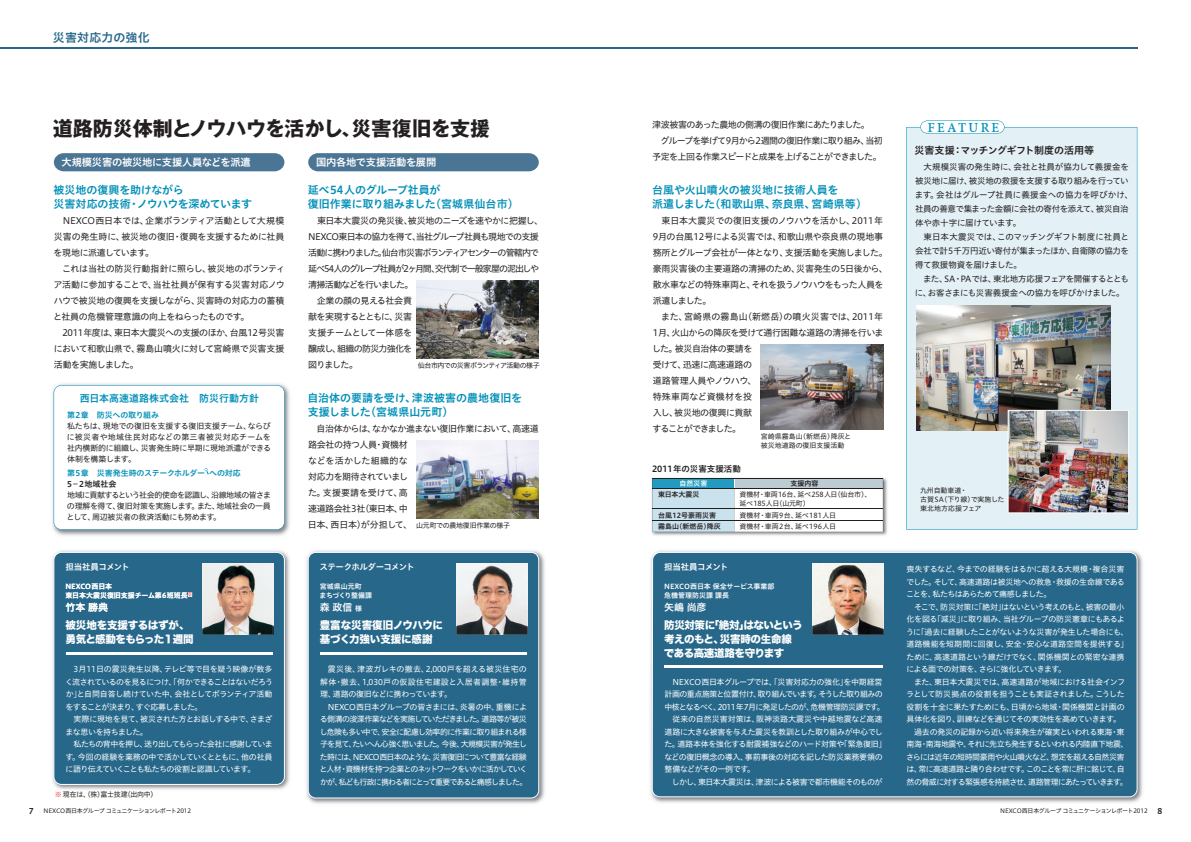
<style>
.page{position:relative;width:1191px;height:842px;background:#fff}
.page>*{position:absolute;margin:0;border:0;box-sizing:border-box;transform-origin:0 0}
.t1{font:20px "Gothic MB101 Pro Bold 90 pv RKSJ H";letter-spacing:-.005em;color:#231f20}
.t2{font:12px "Hiragino UD Sans Std W6 90 pv RKSJ H";letter-spacing:.02em;color:#26678a}
.t3{font:12px "Hiragino UD Serif Std W6 90 pv RKSJ H";letter-spacing:.2em;color:#018fb8}
.t4{font:11px/14px "Hiragino UD Sans Std W6 90 pv RKSJ H";letter-spacing:-.005em;color:#018fb8}
.t5{font:10.5px/14px "Hira Kaku Std W8 90 pv RKSJ H";letter-spacing:-.035em;color:#fff}
.t6{font:10.5px/14px "Hira Kaku Std W8 90 pv RKSJ H";letter-spacing:-.01em;color:#fff}
.t7{font:10.3px "Hiragino UD Sans Std W6 90 pv RKSJ H";letter-spacing:-.025em;color:#fff}
.t8{font:10px "Hiragino UD Sans Std W6 90 pv RKSJ H";letter-spacing:-.03em;color:#231f20}
.t9{font:10px "Hiragino UD Sans Std W6 90 pv RKSJ H";color:#018fb8}
.t10{font:10px "Hiragino UD Sans Std W6 90 pv RKSJ H";color:#fff}
.t11{font:9px/16px "Hiragino UD Sans Std W4 90 pv RKSJ H";letter-spacing:-.05em;color:#231f20}
.t12{font:9px/16px "Hiragino UD Sans Std W4 90 pv RKSJ H";letter-spacing:-.095em;color:#231f20}
.t13{font:9px/16px "Hiragino UD Sans Std W4 90 pv RKSJ H";letter-spacing:-.075em;color:#231f20}
.t14{font:8.5px/14px "Hiragino UD Sans Std W4 90 pv RKSJ H";letter-spacing:-.03em;color:#231f20}
.t15{font:8.5px "Hiragino UD Sans Std W6 90 pv RKSJ H";letter-spacing:-.06em;color:#fff}
.t16{font:8.5px "Hiragino UD Sans Std W6 90 pv RKSJ H";color:#231f20}
.t17{font:8px/12.5px "Hiragino UD Sans Std W4 90 pv RKSJ H";letter-spacing:-.06em;color:#fff}
.t18{font:8px/12.5px "Hiragino UD Sans Std W4 90 pv RKSJ H";letter-spacing:-.085em;color:#fff}
.t19{font:8px/11px "Hiragino UD Sans Std W4 90 pv RKSJ H";letter-spacing:-.035em;color:#231f20;text-align:justify}
.t20{font:8px "Hiragino UD Sans Std W6 90 pv RKSJ H";letter-spacing:-.015em;color:#018fb8}
.t21{font:8px "Hiragino UD Sans Std W6 90 pv RKSJ H";color:#231f20}
.t22{font:7px/9px "Hiragino UD Sans Std W6 90 pv RKSJ H";color:#fff}
.t23{font:7px/9px "Hiragino UD Sans Std W4 90 pv RKSJ H";color:#231f20}
.t24{font:7px/9px "Hiragino UD Sans Std W4 90 pv RKSJ H";letter-spacing:-.025em;color:#231f20}
.t25{font:7px/9px "Hiragino UD Sans Std W4 90 pv RKSJ H";letter-spacing:-.005em;color:#231f20}
.t26{font:7px "Hiragino UD Sans Std W6 90 pv RKSJ H";color:#231f20}
.t27{font:7px "Hiragino UD Sans Std W4 90 pv RKSJ H";letter-spacing:-.07em;color:#231f20}
.t28{font:7px "Hiragino UD Sans Std W4 90 pv RKSJ H";letter-spacing:-.045em;color:#231f20}
.t29{font:6px "Hiragino UD Sans Std W4 90 pv RKSJ H";letter-spacing:-.06em;color:#231f20}
.s1{font-size:7px}
.s2{color:#ee1d23}
.s3{font-family:"Hiragino UD Sans Std W6 90 pv RKSJ H";font-size:8px}
</style>
<div class="page">
<img style="left:52px;top:550px;width:238px;height:240px">
<div style="left:53px;top:552px;width:232px;height:233px;background:#26678a"></div>
<svg style="left:54px;top:153px;width:230px;height:18px;background:#4f7896"></svg>
<hr style="left:0;top:47px;width:1137px;height:1px;background:#26678a">
<svg style="left:308px;top:153px;width:231px;height:18px;background:#507897"></svg>
<img style="left:52px;top:383px;width:238px;height:153px">
<img style="left:650px;top:550px;width:493px;height:253px">
<div style="left:651px;top:552px;width:486px;height:245px;background:#26678a"></div>
<hr style="left:664px;top:665px;width:219px;height:2px;background:#fff">
<hr style="left:66px;top:653px;width:207px;height:2px;background:#fff">
<img style="left:651px;top:478px;width:237px;height:58px">
<svg style="left:652px;top:479px;width:231px;height:53px"></svg>
<hr style="left:652px;top:509px;width:231px;height:1px;background:#231f20">
<hr style="left:652px;top:520px;width:231px;height:1px;background:#231f20">
<hr style="left:652px;top:488px;width:231px;height:1px;background:#231f20">
<hr style="left:652px;top:478px;width:231px;height:1px;background:#231f20">
<img style="left:760px;top:344px;width:123px;height:85px">
<div style="left:906px;top:127px;width:231px;height:402px;background:#e3f0f6"></div>
<svg style="left:920px;top:120px;width:84px;height:14px"></svg>
<img style="left:812px;top:564px;width:71px;height:71px">
<svg style="left:202px;top:564px;width:71px;height:71px;background:#b8ada5"></svg>
<img style="left:416px;top:280px;width:123px;height:79px">
<img style="left:416px;top:440px;width:123px;height:79px">
<img style="left:916px;top:305px;width:194px;height:126px">
<img style="left:1007px;top:410px;width:122px;height:103px">
<img style="left:306px;top:550px;width:239px;height:254px">
<div style="left:308px;top:552px;width:231px;height:246px;background:#26678a"></div>
<svg style="left:456px;top:564px;width:71px;height:71px"></svg>
<hr style="left:320px;top:653px;width:207px;height:2px;background:#fff">
<svg style="left:54px;top:385px;width:231px;height:145px"></svg>
<h2 class="t2" style="left:53px;top:33px;width:98px">災害対応力の強化</h2>
<h1 class="t1" style="left:53px;top:121px;width:439px">道路防災体制とノウハウを活かし、災害復旧を支援</h1>
<p class="t7" style="left:62px;top:159px;width:191px">大規模災害の被災地に支援人員などを派遣</p>
<h3 class="t4" style="left:53px;top:184px;width:200px">被災地の復興を助けながら<br>災害対応の技術・ノウハウを深めています</h3>
<p class="t11" style="left:53px;top:214px;width:233px">　NEXCO西日本では、企業ボランティア活動として大規模災害の発生時に、被災地の復旧・復興を支援するために社員を現地に派遣しています。<br>　これは当社の防災行動指針に照らし、被災地のボランティア活動に参加することで、当社社員が保有する災害対応ノウハウで被災地の復興を支援しながら、災害時の対応力の蓄積と社員の危機管理意識の向上をねらったものです。<br>　2011年度は、東日本大震災への支援のほか、台風12号災害において和歌山県で、霧島山噴火に対して宮崎県で災害支援活動を実施しました。</p>
<p class="t9" style="left:80px;top:395px;width:181px">西日本高速道路株式会社　防災行動方針</p>
<p class="t20" style="left:67px;top:412px;width:93px">第2章　防災への取り組み</p>
<p class="t19" style="left:67px;top:421px;width:206px">私たちは、現地での復旧を支援する復旧支援チーム、ならびに被災者や地域住民対応などの第三者被災対応チームを社内横断的に組織し、災害発生時に早期に現地派遣ができる体制を構築します。</p>
<p class="t20" style="left:67px;top:470px;width:175px">第5章　災害発生時のステークホルダー への対応</p>
<p class="t21" style="left:67px;top:481px;width:51px">5－2地域社会</p>
<p class="t19" style="left:67px;top:490px;width:206px">地域に貢献するという社会的使命を認識し、沿線地域の皆さまの理解を得て、復旧対策を実施します。また、地域社会の一員として、周辺被災者の救済活動にも努めます。</p>
<p class="t15" style="left:65px;top:564px;width:66px">担当社員コメント</p>
<p class="t22" style="left:65px;top:583px;width:128px">NEXCO西日本<br>東日本大震災復旧支援チーム第6班班長<sup>※</sup></p>
<p class="t10" style="left:65px;top:604px;width:44px">竹本 勝典</p>
<h3 class="t5" style="left:65px;top:620px;width:130px">被災地を支援するはずが、勇気と感動をもらった1週間</h3>
<p class="t17" style="left:65px;top:664px;width:209px">　3月11日の震災発生以降、テレビ等で目を疑う映像が数多く流されているのを見るにつけ、「何かできることはないだろうか」と自問自答し続けていた中、会社としてボランティア活動をすることが決まり、すぐ応募しました。<br>　実際に現地を見て、被災された方とお話しする中で、さまざまな思いを持ちました。<br>　私たちの背中を押し、送り出してもらった会社に感謝しています。今回の経験を業務の中で活かしていくとともに、他の社員に語り伝えていくことも私たちの役割と認識しています。</p>
<p class="t7" style="left:316px;top:159px;width:122px">国内各地で支援活動を展開</p>
<h3 class="t4" style="left:308px;top:184px;width:213px">延べ54人のグループ社員が<br>復旧作業に取り組みました（宮城県仙台市）</h3>
<p class="t12" style="left:308px;top:214px;width:236px">　東日本大震災の発災後、被災地のニーズを速やかに把握し、<br>NEXCO東日本の協力を得て、当社グループ社員も現地での支援活動に携わりました。仙台市災害ボランティアセンターの管轄内で延べ54人のグループ社員が2ヶ月間、交代制で一般家屋の泥出しや清掃活動などを行いました。<br>　企業の顔の見える社会貢<br>献を実現するとともに、災害<br>支援チームとして一体感を<br>醸成し、組織の防災力強化を<br>図りました。</p>
<p class="t27" style="left:418px;top:363px;width:124px">仙台市内での災害ボランティア活動の様子</p>
<h3 class="t4" style="left:307px;top:392px;width:216px">自治体の要請を受け、津波被害の農地復旧を支援しました（宮城県山元町）</h3>
<p class="t11" style="left:308px;top:422px;width:232px">　自治体からは、なかなか進まない復旧作業において、高速道路会社の持つ人員・資機材<br>などを活かした組織的な<br>対応力を期待されていまし<br>た。支援要請を受けて、高<br>速道路会社3社（東日本、中<br>日本、西日本）が分担して、</p>
<p class="t28" style="left:416px;top:523px;width:95px">山元町での農地復旧作業の様子</p>
<p class="t15" style="left:319px;top:564px;width:96px">ステークホルダーコメント</p>
<p class="t22" style="left:319px;top:583px;width:54px">宮城県山元町<br>まちづくり整備課</p>
<p class="t10" style="left:320px;top:604px;width:44px">森 政信 <span class="s1">様</span></p>
<h3 class="t6" style="left:320px;top:620px;width:125px">豊富な災害復旧ノウハウに基づく力強い支援に感謝</h3>
<p class="t18" style="left:319px;top:664px;width:209px">　震災後、津波ガレキの撤去、2,000戸を超える被災住宅の解体・撤去、1,030戸の仮設住宅建設と入居者調整・維持管理、道路の復旧などに携わっています。<br>　NEXCO西日本グループの皆さまには、炎暑の中、重機による側溝の浚渫作業などを実施していただきました。道路等が被災し危険も多い中で、安全に配慮し効率的に作業に取り組まれる様子を見て、たいへん心強く思いました。今後、大規模災害が発生した時には、NEXCO西日本のような、災害復旧について豊富な経験と人材・資機材を持つ企業とのネットワークをいかに活かしていくかが、私ども行政に携わる者にとって重要であると痛感しました。</p>
<p class="t13" style="left:652px;top:118px;width:232px">津波被害のあった農地の側溝の復旧作業にあたりました。<br>　グループを挙げて9月から2週間の復旧作業に取り組み、当初予定を上回る作業スピードと成果を上げることができました。</p>
<h3 class="t4" style="left:652px;top:184px;width:216px">台風や火山噴火の被災地に技術人員を<br>派遣しました（和歌山県、奈良県、宮崎県等）</h3>
<p class="t11" style="left:652px;top:214px;width:237px">　東日本大震災での復旧支援のノウハウを活かし、2011年<br>9月の台風12号による災害では、和歌山県や奈良県の現地事務所とグループ会社が一体となり、支援活動を実施しました。豪雨災害後の主要道路の清掃のため、災害発生の5日後から、散水車などの特殊車両と、それを扱うノウハウをもった人員を派遣しました。<br>　また、宮崎県の霧島山（新燃岳）の噴火災害では、2011年<br>1月、火山からの降灰を受けて通行困難な道路の清掃を行いました。被災自治体の要請を<br>受けて、迅速に高速道路の<br>道路管理人員やノウハウ、<br>特殊車両など資機材を投<br>入し、被災地の復興に貢献<br>することができました。</p>
<p class="t23" style="left:761px;top:432px;width:92px">宮崎県霧島山（新燃岳）降灰と被災地道路の復旧支援活動</p>
<p class="t16" style="left:652px;top:465px;width:90px">2011年の災害支援活動</p>
<p class="t26" style="left:658px;top:492px;width:43px">東日本大震災</p>
<p class="t22" style="left:679px;top:480px;width:29px">自然災害</p>
<p class="t26" style="left:790px;top:481px;width:29px">支援内容</p>
<p class="t24" style="left:739px;top:491px;width:133px">資機材・車両16台、延べ258人日（仙台市）、延べ185人日（山元町）</p>
<p class="t26" style="left:658px;top:512px;width:60px">台風12号豪雨災害</p>
<p class="t23" style="left:739px;top:511px;width:98px">資機材・車両9台、延べ181人日</p>
<p class="t26" style="left:658px;top:523px;width:64px">霧島山（新燃岳）降灰</p>
<p class="t23" style="left:739px;top:523px;width:98px">資機材・車両2台、延べ196人日</p>
<p class="t15" style="left:664px;top:564px;width:66px">担当社員コメント</p>
<p class="t22" style="left:664px;top:583px;width:112px">NEXCO西日本 保全サービス事業部危機管理防災課 課長</p>
<p class="t10" style="left:664px;top:604px;width:44px">矢嶋 尚彦</p>
<h3 class="t5" style="left:664px;top:620px;width:140px">防災対策に「絶対」はないという考えのもと、災害時の生命線である高速道路を守ります</h3>
<p class="t17" style="left:664px;top:677px;width:224px">　NEXCO西日本グループでは、「災害対応力の強化」を中期経営計画の重点施策と位置付け、取り組んでいます。そうした取り組みの中核となるべく、2011年7月に発足したのが、危機管理防災課です。　従来の自然災害対策は、阪神淡路大震災や中越地震など高速道路に大きな被害を与えた震災を教訓とした取り組みが中心でした。道路本体を強化する耐震補強などのハード対策や「緊急復旧」などの復旧概念の導入、事前事後の対応を記した防災業務要領の整備などがその一例です。<br>　しかし、東日本大震災は、津波による被害で都市機能そのものが</p>
<h2 class="t3" style="left:927px;top:123px;width:73px">FEATURE</h2>
<p class="t8" style="left:914px;top:146px;width:181px">災害支援：マッチングギフト制度の活用等</p>
<p class="t14" style="left:914px;top:161px;width:219px">　大規模災害の発生時に、会社と社員が協力して義援金を被災地に届け、被災地の救援を支援する取り組みを行っています。会社はグループ社員に義援金への協力を呼びかけ、社員の善意で集まった金額に会社の寄付を添えて、被災自治体や赤十字に届けています。<br>　東日本大震災では、このマッチングギフト制度に社員と会社で計5千万円近い寄付が集まったほか、自衛隊の協力を得て救援物資を届けました。<br>　また、SA・PAでは、東北地方応援フェアを開催するとともに、お客さまにも災害義援金への協力を呼びかけました。</p>
<p class="t25" style="left:920px;top:487px;width:86px">九州自動車道・<br>古賀SA（下り線）で実施した東北地方応援フェア</p>
<p class="t17" style="left:906px;top:564px;width:224px">喪失するなど、今までの経験をはるかに超える大規模・複合災害でした。そして、高速道路は被災地への救急・救援の生命線であることを、私たちはあらためて痛感しました。<br>　そこで、防災対策に「絶対」はないという考えのもと、被害の最小化を図る「減災」に取り組み、当社グループの防災憲章にもあるように「過去に経験したことがないような災害が発生した場合にも、道路機能を短期間に回復し、安全・安心な道路空間を提供する」ために、高速道路という線だけでなく、関係機関との緊密な連携による面での対策を、さらに強化していきます。<br>　また、東日本大震災では、高速道路が地域における社会インフラとして防災拠点の役割を担うことも実証されました。こうした役割を十全に果たすためにも、日頃から地域・関係機関と計画の具体化を図り、訓練などを通じてその実効性を高めていきます。　過去の発災の記録から近い将来発生が確実といわれる東海・東南海・南海地震や、それに先立ち発生するといわれる内陸直下地震、さらには近年の短時間豪雨や火山噴火など、想定を超える自然災害は、常に高速道路と隣り合わせです。このことを常に肝に銘じて、自然の脅威に対する緊張感を持続させ、道路管理にあたっていきます。</p>
<p class="t24" style="left:55px;top:791px;width:104px"><span class="s2">※</span> 現在は、（株）富士技建（出向中）</p>
<p class="t29" style="left:29px;top:808px;width:164px"><span class="s3">7</span> NEXCO西日本グループ コミュニケーションレポート2012</p>
<p class="t29" style="left:1000px;top:808px;width:164px">NEXCO西日本グループ コミュニケーションレポート2012 <span class="s3">8</span></p>
</div>
